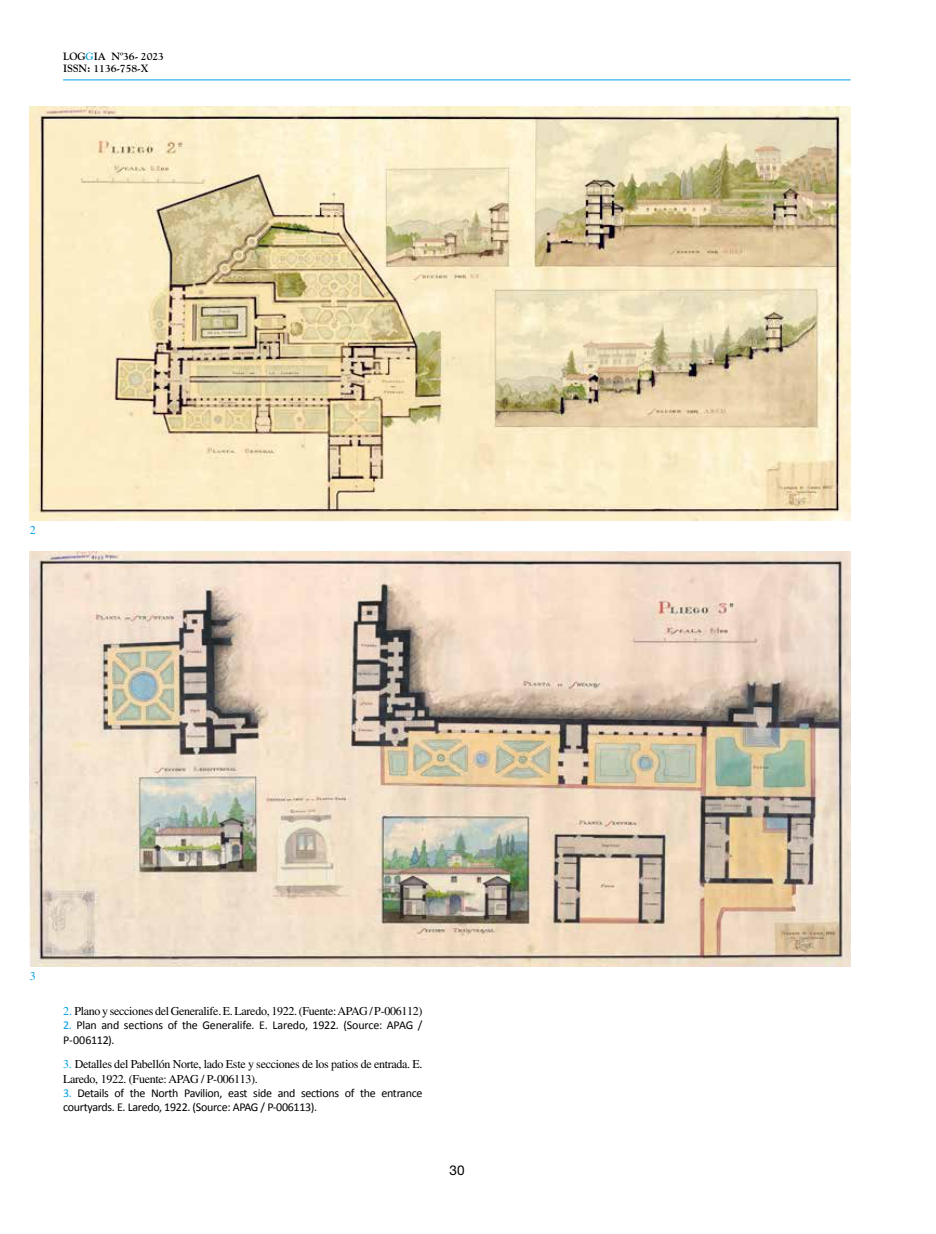
<style>
.page{position:relative;width:936px;height:1234px;background:#fff}
.page>*{position:absolute;margin:0;border:0;box-sizing:border-box;transform-origin:0 0}
.t1{font:13.5px "Helvetica Neue LT Std";color:#000}
.t2{font:12px/14.4px "Calibri";letter-spacing:-.025em;color:#000}
.t3{font:12px/15px "Times LT Std";letter-spacing:-.025em;color:#000}
.t4{font:12px "Times LT Std";color:#009fe3}
.t5{font:700 10.5px/12.6px "Goudy Std";letter-spacing:-.01em;color:#000}
.s1{color:#009fe3}
</style>
<div class="page">
<hr style="left:63px;top:80px;width:787px;height:1px;background:#009fe3">
<img style="left:30px;top:106px;width:820px;height:415px">
<img style="left:30px;top:551px;width:820px;height:415px">
<p class="t5" style="left:63px;top:50px;width:102px">LOG<span class="s1">G</span>IA Nº36- 2023<br>ISSN: 1136-758-X</p>
<p class="t4" style="left:30px;top:523px;width:7px">2</p>
<p class="t4" style="left:30px;top:969px;width:7px">3</p>
<p class="t3" style="left:63px;top:1002px;width:361px"><span class="s1">2.</span> Plano y secciones del Generalife. E. Laredo, 1922. (Fuente: APAG / P-006112)</p>
<p class="t2" style="left:63px;top:1017px;width:361px"><span class="s1">2.</span> Plan and sections of the Generalife. E. Laredo, 1922. (Source: APAG /<br>P-006112).</p>
<p class="t3" style="left:63px;top:1055px;width:361px"><span class="s1">3.</span> Detalles del Pabellón Norte, lado Este y secciones de los patios de entrada. E.<br>Laredo, 1922. (Fuente: APAG / P-006113).</p>
<p class="t2" style="left:63px;top:1085px;width:361px"><span class="s1">3.</span> Details of the North Pavilion, east side and sections of the entrance courtyards. E. Laredo, 1922. (Source: APAG / P-006113).</p>
<p class="t1" style="left:449px;top:1161px;width:17px">30</p>
</div>
